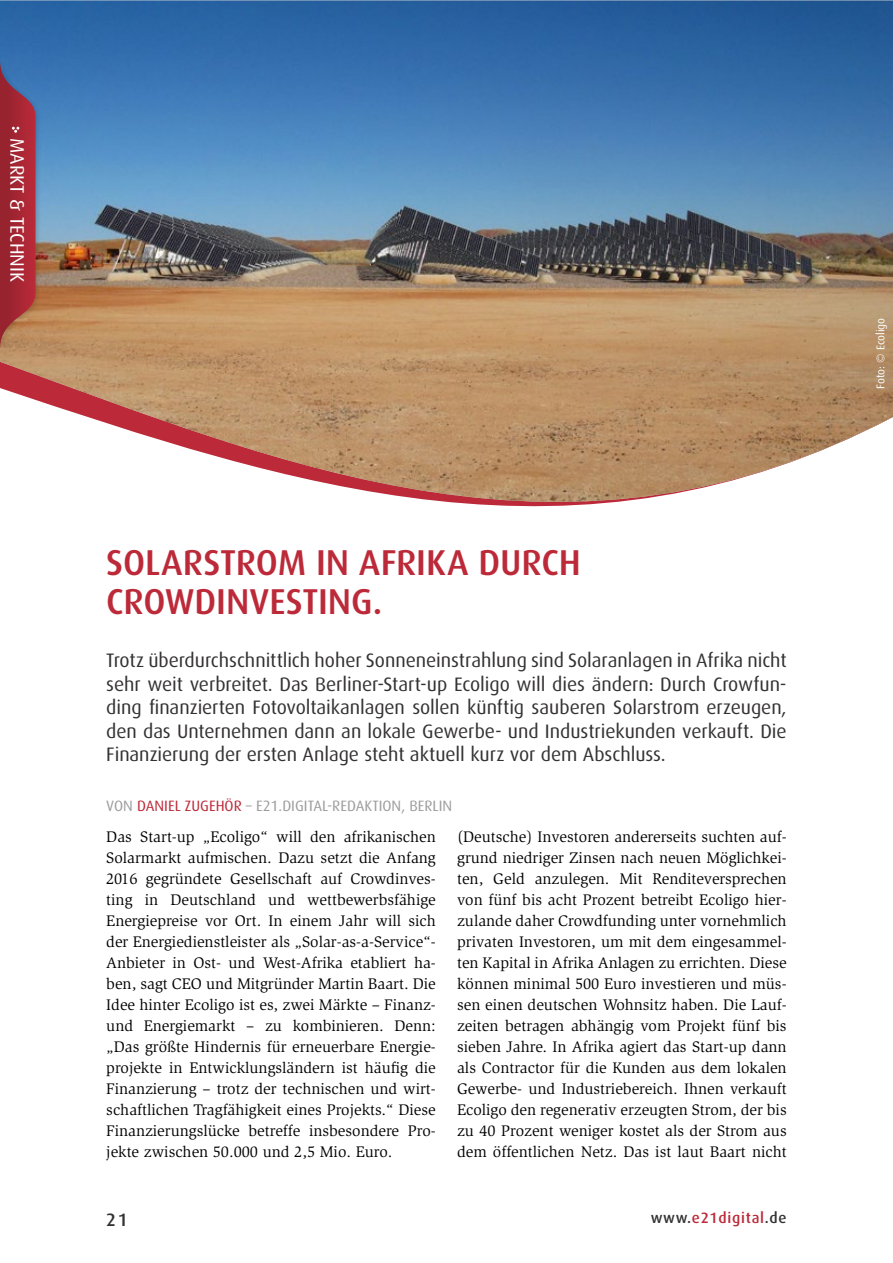
<style>
.page{position:relative;width:893px;height:1263px;background:#fff}
.page>*{position:absolute;margin:0;border:0;box-sizing:border-box;transform-origin:0 0}
.t1{font:500 36px/39px "Dax";letter-spacing:-.005em;color:#bc2a39}
.t2{font:19.5px/23.4px "Dax";letter-spacing:-.005em;color:#333132;text-align:justify}
.t3{font:19.5px "Dax";color:#fff}
.t4{font:500 18px "Dax";color:#333132}
.t5{font:15.75px/21px "Slimbach";color:#000;text-align:justify}
.t6{font:15px "Dax";color:#9e9d9e}
.t7{font:500 15px "Dax";letter-spacing:.05em;color:#bc2a39}
.t8{font:11.25px "Dax";letter-spacing:-.005em;color:#fff}
.s1{color:#bc2a39}
.s2{color:#333132}
</style>
<div class="page">
<img style="left:0;top:350px;width:893px;height:153px">
<svg style="left:0;top:0;width:893px;height:350px;background:#647a93"></svg>
<p class="t3" style="left:28px;top:138px;width:145px;rotate:90deg">MARKT &amp; TECHNIK</p>
<h1 class="t1" style="left:106px;top:543px;width:476px">SOLARSTROM IN AFRIKA DURCH<br>CROWDINVESTING.</h1>
<p class="t2" style="left:106px;top:649px;width:682px">Trotz überdurchschnittlich hoher Sonneneinstrahlung sind Solaranlagen in Afrika nicht sehr weit verbreitet. Das Berliner-Start-up Ecoligo will dies ändern: Durch Crowfun&shy;ding finanzierten Fotovoltaikanlagen sollen künftig sauberen Solarstrom erzeugen, den das Unternehmen dann an lokale Gewerbe- und Industriekunden verkauft. Die Finanzierung der ersten Anlage steht aktuell kurz vor dem Abschluss.</p>
<p class="t6" style="left:106px;top:797px;width:347px">VON <span class="s1">DANIEL ZUGEHÖR</span> – E21.DIGITAL-REDAKTION, BERLIN</p>
<p class="t5" style="left:106px;top:826px;width:331px">Das Start-up „Ecoligo“ will den afrikanischen Solarmarkt aufmischen. Dazu setzt die Anfang 2016 gegründete Gesellschaft auf Crowdinves&shy;ting in Deutschland und wettbewerbsfähige Energiepreise vor Ort. In einem Jahr will sich der Energiedienstleister als „Solar-as-a-Service“- Anbieter in Ost- und West-Afrika etabliert ha&shy;ben, sagt CEO und Mitgründer Martin Baart. Die Idee hinter Ecoligo ist es, zwei Märkte – Finanz&shy;und Energiemarkt – zu kombinieren. Denn: „Das größte Hindernis für erneuerbare Energie&shy;projekte in Entwicklungsländern ist häufig die Finanzierung – trotz der technischen und wirt&shy;schaftlichen Tragfähigkeit eines Projekts.“ Diese Finanzierungslücke betreffe insbesondere Pro&shy;jekte zwischen 50.000 und 2,5 Mio. Euro.</p>
<p class="t5" style="left:457px;top:826px;width:331px">(Deutsche) Investoren andererseits suchten auf&shy;grund niedriger Zinsen nach neuen Möglichkei&shy;ten, Geld anzulegen. Mit Renditeversprechen von fünf bis acht Prozent betreibt Ecoligo hier&shy;zulande daher Crowdfunding unter vornehmlich privaten Investoren, um mit dem eingesammel&shy;ten Kapital in Afrika Anlagen zu errichten. Diese können minimal 500 Euro investieren und müs&shy;sen einen deutschen Wohnsitz haben. Die Lauf&shy;zeiten betragen abhängig vom Projekt fünf bis sieben Jahre. In Afrika agiert das Start-up dann als Contractor für die Kunden aus dem lokalen Gewerbe- und Industriebereich. Ihnen verkauft Ecoligo den regenerativ erzeugten Strom, der bis zu 40 Prozent weniger kostet als der Strom aus dem öffentlichen Netz. Das ist laut Baart nicht</p>
<p class="t4" style="left:106px;top:1209px;width:23px">21</p>
<p class="t7" style="left:651px;top:1209px;width:137px"><span class="s2">www.</span>e21digital<span class="s2">.de</span></p>
<p class="t8" style="left:874px;top:389px;width:72px;rotate:-90deg">Foto: © Ecoligo</p>
</div>
